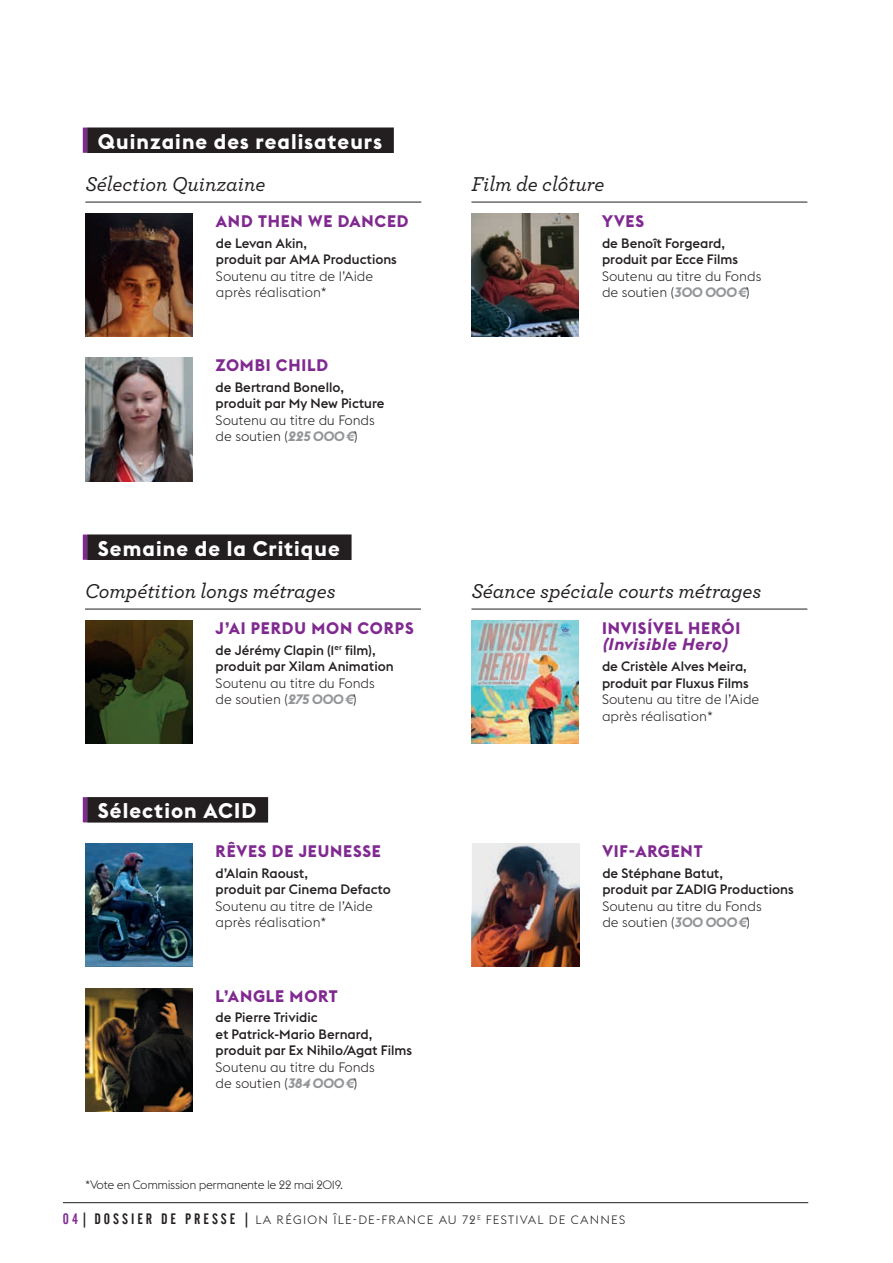
<style>
.page{position:relative;width:893px;height:1263px;background:#fff}
.page>*{position:absolute;margin:0;border:0;box-sizing:border-box;transform-origin:0 0}
.t1{font:italic 500 21px "Archer";color:#231f20}
.t2{font:700 21px "Euclid Flex";letter-spacing:.05em;color:#fff}
.t3{font:700 16.5px "Euclid Flex";letter-spacing:.05em;color:#802990}
.t4{font:italic 700 16.5px "Euclid Flex";letter-spacing:.05em;color:#802990}
.t5{font:500 13.5px/16.5px "Euclid Flex";color:#231f20}
.t6{font:300 13.5px/16.5px "Euclid Flex";color:#231f20}
.t7{font:300 12px "Euclid Flex";letter-spacing:.1em;color:#231f20}
.t8{font:300 12px "Euclid Flex";letter-spacing:-.03em;color:#231f20}
.s1{font-weight:700;font-style:italic;color:#939598}
.s2{font-family:"Alternate Gothic No 2 BT";font-weight:400;font-size:15px;color:#802990}
.s3{font-family:"Alternate Gothic No 2 BT";font-weight:400;font-size:15px}
</style>
<div class="page">
<img style="left:471px;top:214px;width:108px;height:123px">
<hr style="left:471px;top:202px;width:336px;height:1px;background:#231f20">
<img style="left:85px;top:358px;width:108px;height:123px">
<img style="left:85px;top:214px;width:108px;height:123px">
<hr style="left:85px;top:202px;width:336px;height:1px;background:#231f20">
<img style="left:85px;top:620px;width:108px;height:124px">
<hr style="left:85px;top:609px;width:336px;height:1px;background:#231f20">
<hr style="left:471px;top:609px;width:336px;height:1px;background:#231f20">
<img style="left:471px;top:620px;width:108px;height:124px">
<img style="left:85px;top:844px;width:108px;height:123px">
<img style="left:85px;top:988px;width:108px;height:123px">
<img style="left:472px;top:844px;width:107px;height:123px">
<hr style="left:83px;top:128px;width:4px;height:25px;background:#802990">
<div style="left:87px;top:127px;width:307px;height:26px;background:#231f20"></div>
<hr style="left:83px;top:534px;width:4px;height:26px;background:#802990">
<div style="left:87px;top:534px;width:265px;height:26px;background:#231f20"></div>
<hr style="left:83px;top:797px;width:4px;height:25px;background:#802990">
<div style="left:87px;top:797px;width:181px;height:25px;background:#231f20"></div>
<hr style="left:63px;top:1202px;width:745px;height:1px;background:#231f20">
<h1 class="t2" style="left:98px;top:129px;width:286px">Quinzaine des realisateurs</h1>
<h1 class="t1" style="left:85px;top:169px;width:182px">Sélection Quinzaine</h1>
<p class="t3" style="left:216px;top:211px;width:194px">AND THEN WE DANCED</p>
<p class="t5" style="left:216px;top:235px;width:182px">de Levan Akin,<br>produit par AMA Productions</p>
<p class="t6" style="left:216px;top:268px;width:159px">Soutenu au titre de l’Aide après réalisation*</p>
<p class="t3" style="left:216px;top:356px;width:114px">ZOMBI CHILD</p>
<p class="t5" style="left:216px;top:379px;width:171px">de Bertrand Bonello, produit par My New Picture</p>
<p class="t6" style="left:216px;top:412px;width:161px">Soutenu au titre du Fonds de soutien (<span class="s1">225 000€</span>)</p>
<h1 class="t2" style="left:98px;top:536px;width:244px">Semaine de la Critique</h1>
<h1 class="t1" style="left:471px;top:169px;width:135px">Film de clôture</h1>
<p class="t3" style="left:602px;top:211px;width:44px">YVES</p>
<p class="t5" style="left:602px;top:235px;width:138px">de Benoît Forgeard, produit par Ecce Films</p>
<p class="t6" style="left:602px;top:268px;width:161px">Soutenu au titre du Fonds de soutien (<span class="s1">300 000€</span>)</p>
<h1 class="t1" style="left:85px;top:576px;width:252px">Compétition longs métrages</h1>
<h1 class="t1" style="left:471px;top:576px;width:291px">Séance spéciale courts métrages</h1>
<p class="t3" style="left:602px;top:618px;width:140px">INVISÍVEL HERÓI</p>
<p class="t4" style="left:602px;top:635px;width:127px">(Invisible Hero)</p>
<p class="t5" style="left:602px;top:658px;width:148px">de Cristèle Alves Meira, produit par Fluxus Films</p>
<p class="t6" style="left:602px;top:691px;width:159px">Soutenu au titre de l’Aide après réalisation*</p>
<p class="t3" style="left:216px;top:618px;width:199px">J’AI PERDU MON CORPS</p>
<p class="t5" style="left:216px;top:642px;width:180px">de Jérémy Clapin (1<sup>er</sup> film), produit par Xilam Animation</p>
<p class="t6" style="left:216px;top:675px;width:161px">Soutenu au titre du Fonds de soutien (<span class="s1">275 000€</span>)</p>
<h1 class="t2" style="left:98px;top:799px;width:160px">Sélection ACID</h1>
<p class="t3" style="left:216px;top:842px;width:167px">RÊVES DE JEUNESSE</p>
<p class="t5" style="left:216px;top:865px;width:177px">d’Alain Raoust,<br>produit par Cinema Defacto</p>
<p class="t6" style="left:216px;top:898px;width:159px">Soutenu au titre de l’Aide après réalisation*</p>
<p class="t3" style="left:216px;top:986px;width:124px">L’ANGLE MORT</p>
<p class="t5" style="left:216px;top:1009px;width:198px">de Pierre Trividic<br>et Patrick-Mario Bernard, produit par Ex Nihilo/Agat Films</p>
<p class="t6" style="left:216px;top:1059px;width:161px">Soutenu au titre du Fonds de soutien (<span class="s1">384 000€</span>)</p>
<p class="t8" style="left:85px;top:1178px;width:260px">*Vote en Commission permanente le 22 mai 2019.</p>
<p class="t3" style="left:602px;top:842px;width:102px">VIF-ARGENT</p>
<p class="t5" style="left:602px;top:865px;width:193px">de Stéphane Batut,<br>produit par ZADIG Productions</p>
<p class="t6" style="left:602px;top:898px;width:161px">Soutenu au titre du Fonds de soutien (<span class="s1">300 000€</span>)</p>
<p class="t7" style="left:63px;top:1213px;width:564px"><span class="s2">04</span><span class="s3">| DOSSIER DE PRESSE |</span> LA RÉGION ÎLE-DE-FRANCE AU 72<sup>E</sup> FESTIVAL DE CANNES</p>
</div>
